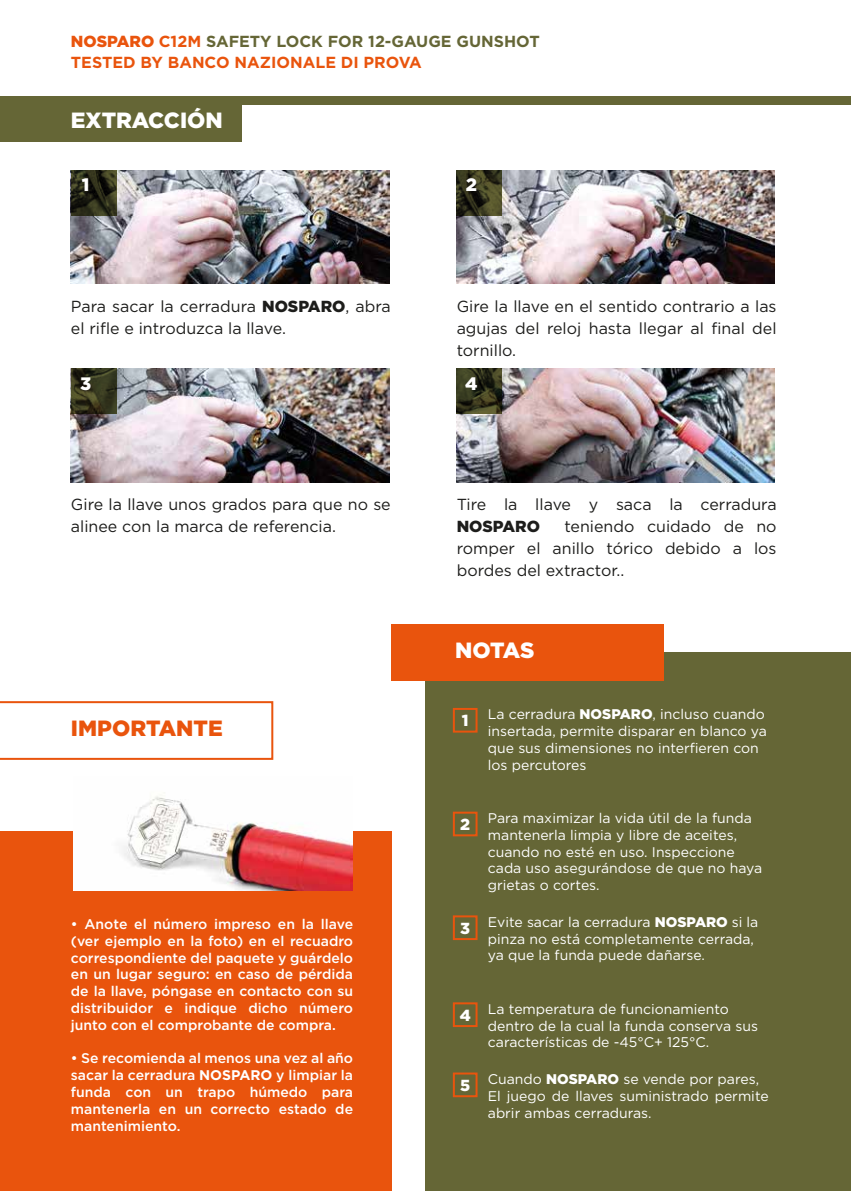
<style>
.page{position:relative;width:851px;height:1191px;background:#fff}
.page>*{position:absolute;margin:0;border:0;box-sizing:border-box;transform-origin:0 0}
.t1{font:900 22px "Gotham";color:#fff}
.t2{font:900 22px "Gotham";color:#e9540d}
.t3{font:900 18px "Gotham";color:#fff}
.t4{font:16px/22px "Gotham";color:#1d1d1b}
.t5{font:700 16px/20.8px "Gotham";color:#e9540d}
.t6{font:900 16px "Gotham";color:#1d1d1b}
.t7{font:900 16px "Gotham";color:#fff}
.t8{font:14px/16.8px "Gotham";color:#fff}
.t9{font:500 14px/16.8px "Gotham";color:#fff;text-align:justify}
.s1{font-weight:900}
.s2{color:#656636}
.s3{font-weight:900;font-size:16px}
.s4{font-weight:700}
</style>
<div class="page">
<img style="left:71px;top:170px;width:318px;height:113px">
<img style="left:71px;top:369px;width:318px;height:113px">
<img style="left:456px;top:369px;width:318px;height:113px">
<img style="left:456px;top:170px;width:318px;height:113px">
<div style="left:425px;top:652px;width:425px;height:539px;background:#656636"></div>
<div style="left:391px;top:624px;width:272px;height:56px;background:#e9540d"></div>
<div style="left:0;top:701px;width:273px;height:59px;border:2px solid #e9540d"></div>
<div style="left:0;top:96px;width:241px;height:46px;background:#656636"></div>
<div style="left:0;top:96px;width:850px;height:9px;background:#656636"></div>
<svg style="left:71px;top:170px;width:45px;height:45px;background:#292a18"></svg>
<svg style="left:71px;top:369px;width:45px;height:45px;background:#33341c"></svg>
<svg style="left:456px;top:170px;width:46px;height:45px;background:#37371e"></svg>
<svg style="left:456px;top:369px;width:46px;height:45px;background:#34351c"></svg>
<div style="left:0;top:831px;width:391px;height:360px;background:#e9540d"></div>
<img style="left:73px;top:796px;width:279px;height:94px">
<div style="left:453px;top:708px;width:24px;height:24px;border:2px solid #e9540d"></div>
<div style="left:453px;top:915px;width:24px;height:25px;border:2px solid #e9540d"></div>
<div style="left:453px;top:1072px;width:24px;height:25px;border:2px solid #e9540d"></div>
<div style="left:453px;top:1002px;width:24px;height:25px;border:2px solid #e9540d"></div>
<div style="left:453px;top:811px;width:24px;height:25px;border:2px solid #e9540d"></div>
<p class="t5" style="left:71px;top:31px;width:470px"><span class="s1">NOSPARO</span> C12M <span class="s2">SAFETY LOCK FOR 12-GAUGE GUNSHOT<br></span>TESTED BY BANCO NAZIONALE DI PROVA</p>
<h1 class="t1" style="left:71px;top:105px;width:153px">EXTRACCIÓN</h1>
<p class="t3" style="left:82px;top:172px;width:9px">1</p>
<p class="t3" style="left:466px;top:172px;width:13px">2</p>
<p class="t4" style="left:71px;top:295px;width:321px">Para sacar la cerradura <span class="s1">NOSPARO</span>, abra el rifle e introduzca la llave.</p>
<p class="t4" style="left:456px;top:295px;width:321px;text-align:justify">Gire la llave en el sentido contrario a las agujas del reloj hasta llegar al final del tornillo.</p>
<p class="t3" style="left:80px;top:371px;width:13px">3</p>
<p class="t3" style="left:465px;top:371px;width:14px">4</p>
<p class="t4" style="left:71px;top:493px;width:321px">Gire la llave unos grados para que no se alinee con la marca de referencia.</p>
<p class="t4" style="left:456px;top:493px;width:321px">Tire la llave y saca la cerradura</p>
<p class="t6" style="left:456px;top:515px;width:85px">NOSPARO</p>
<p class="t4" style="left:456px;top:515px;width:321px;text-align:justify;text-indent:108px">teniendo cuidado de no romper el anillo tórico debido a los bordes del extractor..</p>
<h1 class="t1" style="left:455px;top:635px;width:81px">NOTAS</h1>
<h1 class="t2" style="left:71px;top:713px;width:153px">IMPORTANTE</h1>
<p class="t7" style="left:462px;top:709px;width:8px">1</p>
<p class="t8" style="left:488px;top:705px;width:280px">La cerradura <span class="s1">NOSPARO</span>, incluso cuando insertada, permite disparar en blanco ya que sus dimensiones no interfieren con los percutores</p>
<p class="t8" style="left:488px;top:809px;width:276px;text-indent:-28px"><span class="s3">2</span> Para maximizar la vida útil de la funda mantenerla limpia y libre de aceites, cuando no esté en uso. Inspeccione cada uso asegurándose de que no haya grietas o cortes.</p>
<p class="t9" style="left:71px;top:915px;width:284px">• Anote el número impreso en la llave (ver ejemplo en la foto) en el recuadro correspondiente del paquete y guárdelo en un lugar seguro: en caso de pérdida de la llave, póngase en contacto con su distribuidor e indique dicho número junto con el comprobante de compra.</p>
<p class="t9" style="left:71px;top:1049px;width:284px">• Se recomienda al menos una vez al año sacar la cerradura <span class="s4">NOSPARO</span> y limpiar la funda con un trapo húmedo para mantenerla en un correcto estado de mantenimiento.</p>
<p class="t7" style="left:460px;top:917px;width:11px">3</p>
<p class="t8" style="left:488px;top:913px;width:272px">Evite sacar la cerradura <span class="s1">NOSPARO</span> si la pinza no está completamente cerrada, ya que la funda puede dañarse.</p>
<p class="t7" style="left:459px;top:1004px;width:13px">4</p>
<p class="t8" style="left:488px;top:1000px;width:271px">La temperatura de funcionamiento dentro de la cual la funda conserva sus características de -45°C+ 125°C.</p>
<p class="t7" style="left:460px;top:1074px;width:12px">5</p>
<p class="t8" style="left:488px;top:1070px;width:282px">Cuando <span class="s1">NOSPARO</span> se vende por pares,<br>El juego de llaves suministrado permite abrir ambas cerraduras.</p>
</div>
